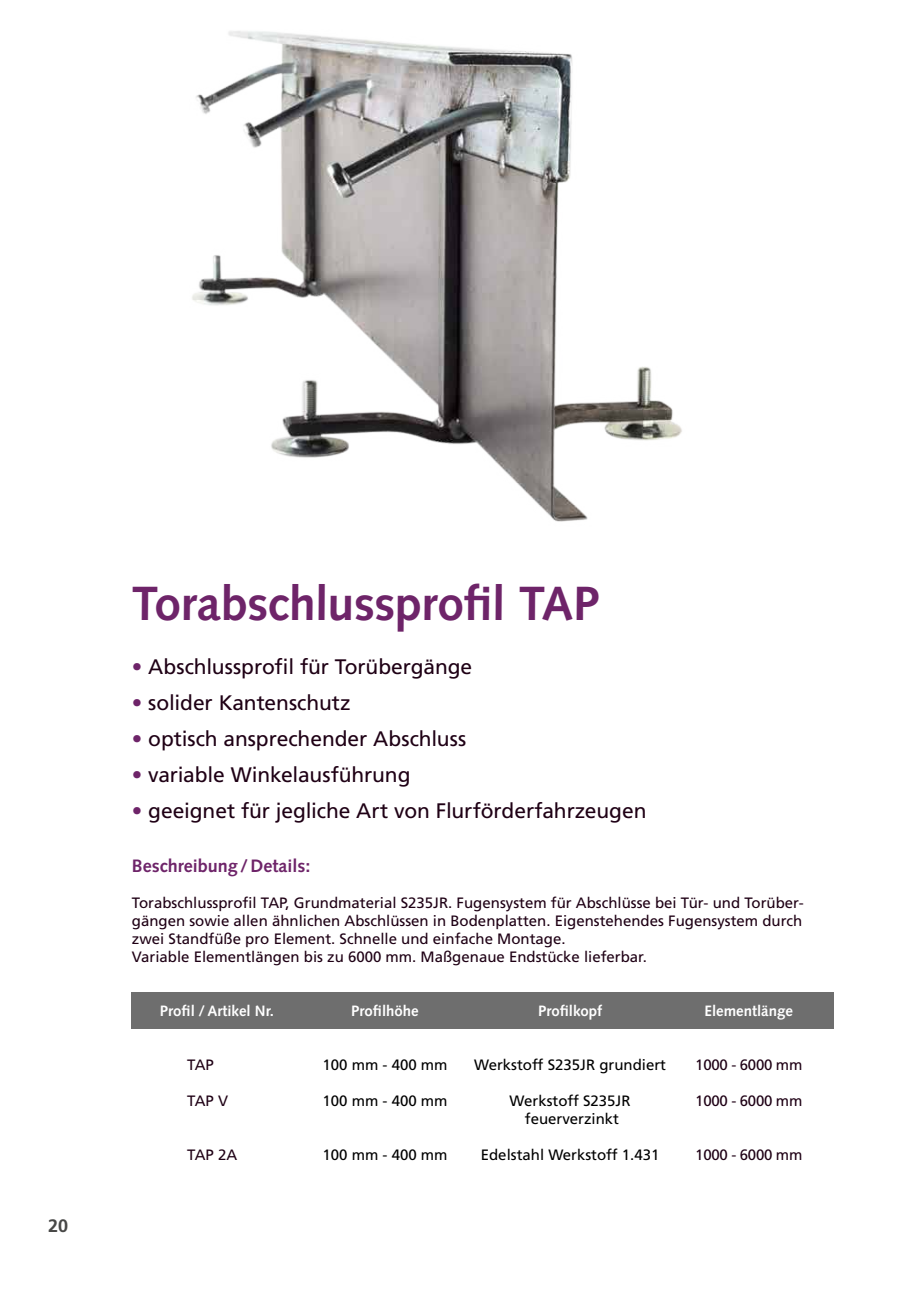
<style>
.page{position:relative;width:919px;height:1289px;background:#fff}
.page>*{position:absolute;margin:0;border:0;box-sizing:border-box;transform-origin:0 0}
.t1{font:700 48px "Syntax LT Std";letter-spacing:-.01em;color:#6e2469}
.t2{font:21px "Frutiger LT Std";letter-spacing:-.005em;color:#1f0015}
.t3{font:700 18px "Syntax LT Std";color:#6e2469}
.t4{font:700 18px "Frutiger LT Std";color:#484847}
.t5{font:15px/18px "Frutiger LT Std";color:#1f0015}
.t6{font:15px/18px "Frutiger LT Std";color:#000;text-align:center}
.t7{font:700 15px "Syntax LT Std";color:#fff}
.t8{font:15px "Frutiger LT Std";letter-spacing:-.02em;color:#1f0015}
.s1{color:#6e2469}
</style>
<div class="page">
<img style="left:192px;top:31px;width:490px;height:491px">
<div style="left:132px;top:992px;width:701px;height:36px;background:#6e6e6e"></div>
<p class="t4" style="left:48px;top:1215px;width:22px">20</p>
<h1 class="t1" style="left:132px;top:576px;width:469px">Torabschlussprofil TAP</h1>
<h2 class="t2" style="left:132px;top:654px;width:342px"><span class="s1">•</span> Abschlussprofil für Torübergänge</h2>
<h2 class="t2" style="left:132px;top:690px;width:220px"><span class="s1">•</span> solider Kantenschutz</h2>
<h2 class="t2" style="left:132px;top:726px;width:336px"><span class="s1">•</span> optisch ansprechender Abschluss</h2>
<h2 class="t2" style="left:132px;top:762px;width:280px"><span class="s1">•</span> variable Winkelausführung</h2>
<h2 class="t2" style="left:132px;top:798px;width:516px"><span class="s1">•</span> geeignet für jegliche Art von Flurförderfahrzeugen</h2>
<p class="t3" style="left:132px;top:855px;width:180px">Beschreibung/Details:</p>
<p class="t5" style="left:132px;top:894px;width:673px">Torabschlussprofil TAP, Grundmaterial S235JR. Fugensystem für Abschlüsse bei Tür- und Torüber&shy;gängen sowie allen ähnlichen Abschlüssen in Bodenplatten. Eigenstehendes Fugensystem durch zwei Standfüße pro Element. Schnelle und einfache Montage.<br>Variable Elementlängen bis zu 6000 mm. Maßgenaue Endstücke lieferbar.</p>
<p class="t7" style="left:160px;top:1002px;width:116px">Profil / Artikel Nr.</p>
<p class="t5" style="left:187px;top:1056px;width:28px">TAP</p>
<p class="t5" style="left:187px;top:1092px;width:42px">TAP V</p>
<p class="t5" style="left:187px;top:1146px;width:52px">TAP 2A</p>
<p class="t7" style="left:351px;top:1002px;width:69px">Profilhöhe</p>
<p class="t6" style="left:322px;top:1056px;width:127px">100 mm - 400 mm</p>
<p class="t6" style="left:322px;top:1092px;width:127px">100 mm - 400 mm</p>
<p class="t6" style="left:322px;top:1146px;width:127px">100 mm - 400 mm</p>
<p class="t7" style="left:538px;top:1002px;width:66px">Profilkopf</p>
<p class="t6" style="left:474px;top:1056px;width:193px">Werkstoff S235JR grundiert</p>
<p class="t6" style="left:509px;top:1092px;width:122px">Werkstoff S235JR feuerverzinkt</p>
<p class="t6" style="left:481px;top:1146px;width:180px">Edelstahl Werkstoff 1.431</p>
<p class="t7" style="left:704px;top:1002px;width:90px">Elementlänge</p>
<p class="t8" style="left:695px;top:1056px;width:108px">1000 - 6000 mm</p>
<p class="t8" style="left:695px;top:1092px;width:108px">1000 - 6000 mm</p>
<p class="t8" style="left:695px;top:1146px;width:108px">1000 - 6000 mm</p>
</div>
